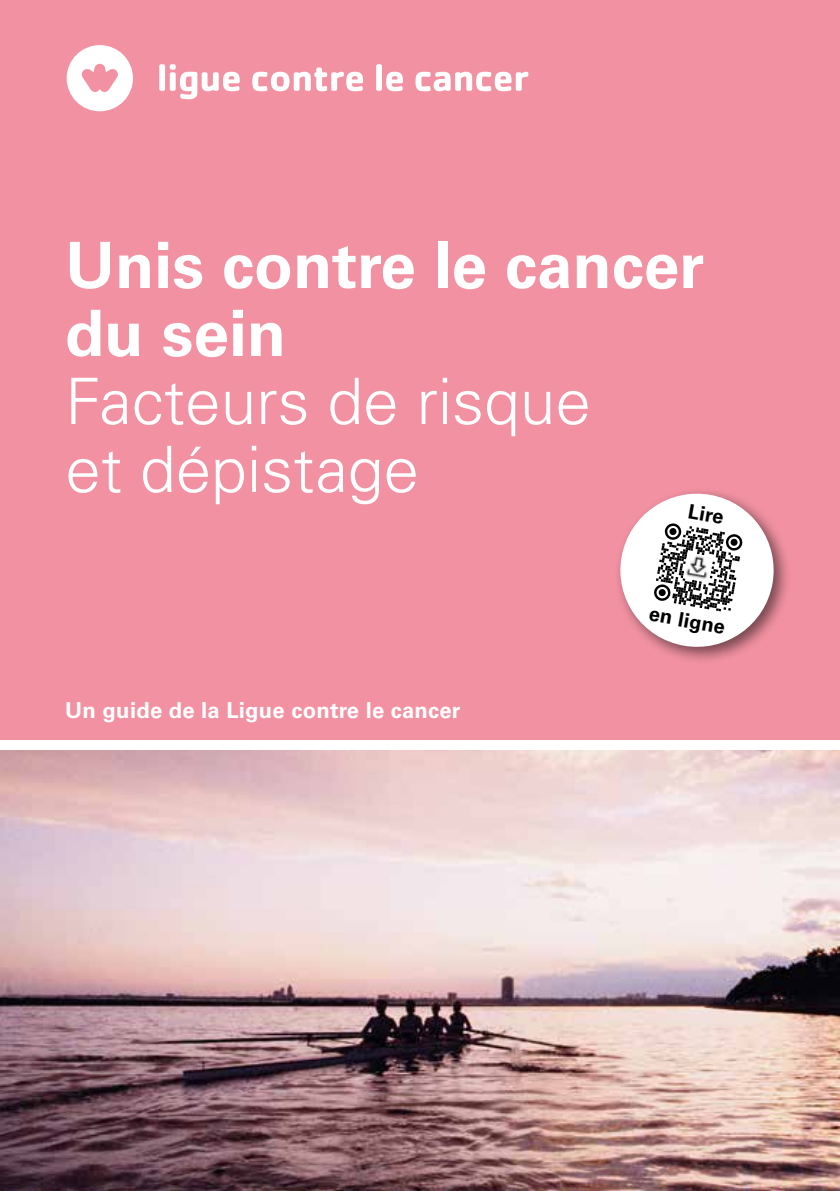
<style>
.page{position:relative;width:840px;height:1191px;background:#fff}
.page>*{position:absolute;margin:0;border:0;box-sizing:border-box;transform-origin:0 0}
.t1{font:300 64px/68px "Univers LT Std";color:#fff}
.t2{font:700 64px/68px "Univers LT Std";color:#fff}
.t3{font:700 22px "Univers LT Std";letter-spacing:.01em;color:#fff}
.t4{font:700 20px "Univers LT Std";color:#000}
</style>
<div class="page">
<div style="left:0;top:0;width:839px;height:739px;background:#f191a1"></div>
<img style="left:0;top:750px;width:839px;height:441px">
<svg style="left:67px;top:45px;width:66px;height:66px"></svg>
<div style="left:159px;top:64px;width:6px;height:27px;background:#fff;border-radius:2px"></div>
<svg style="left:170px;top:64px;width:69px;height:35px"></svg>
<svg style="left:252px;top:67px;width:111px;height:24px"></svg>
<div style="left:376px;top:64px;width:6px;height:27px;background:#fff;border-radius:2px"></div>
<svg style="left:386px;top:72px;width:17px;height:19px"></svg>
<svg style="left:415px;top:72px;width:113px;height:19px"></svg>
<div style="left:614px;top:487px;width:177px;height:177px;background:#000;opacity:.5"></div>
<svg style="left:614px;top:487px;width:165px;height:166px"></svg>
<svg style="left:668px;top:528px;width:8px;height:7px"></svg>
<svg style="left:729px;top:538px;width:8px;height:8px"></svg>
<div style="left:658px;top:589px;width:7px;height:7px;background:#000;border-radius:50%"></div>
<img style="left:682px;top:552px;width:31px;height:30px">
<h1 class="t2" style="left:65px;top:232px;width:640px">Unis contre le cancer du sein</h1>
<h1 class="t1" style="left:65px;top:367px;width:527px">Facteurs de risque et dépistage</h1>
<p class="t4" style="left:690px;top:499px;width:37px;rotate:10deg">Lire</p>
<p class="t3" style="left:65px;top:697px;width:396px">Un guide de la Ligue contre le cancer</p>
<p class="t4" style="left:651px;top:602px;width:78px;rotate:10deg">en ligne</p>
</div>
